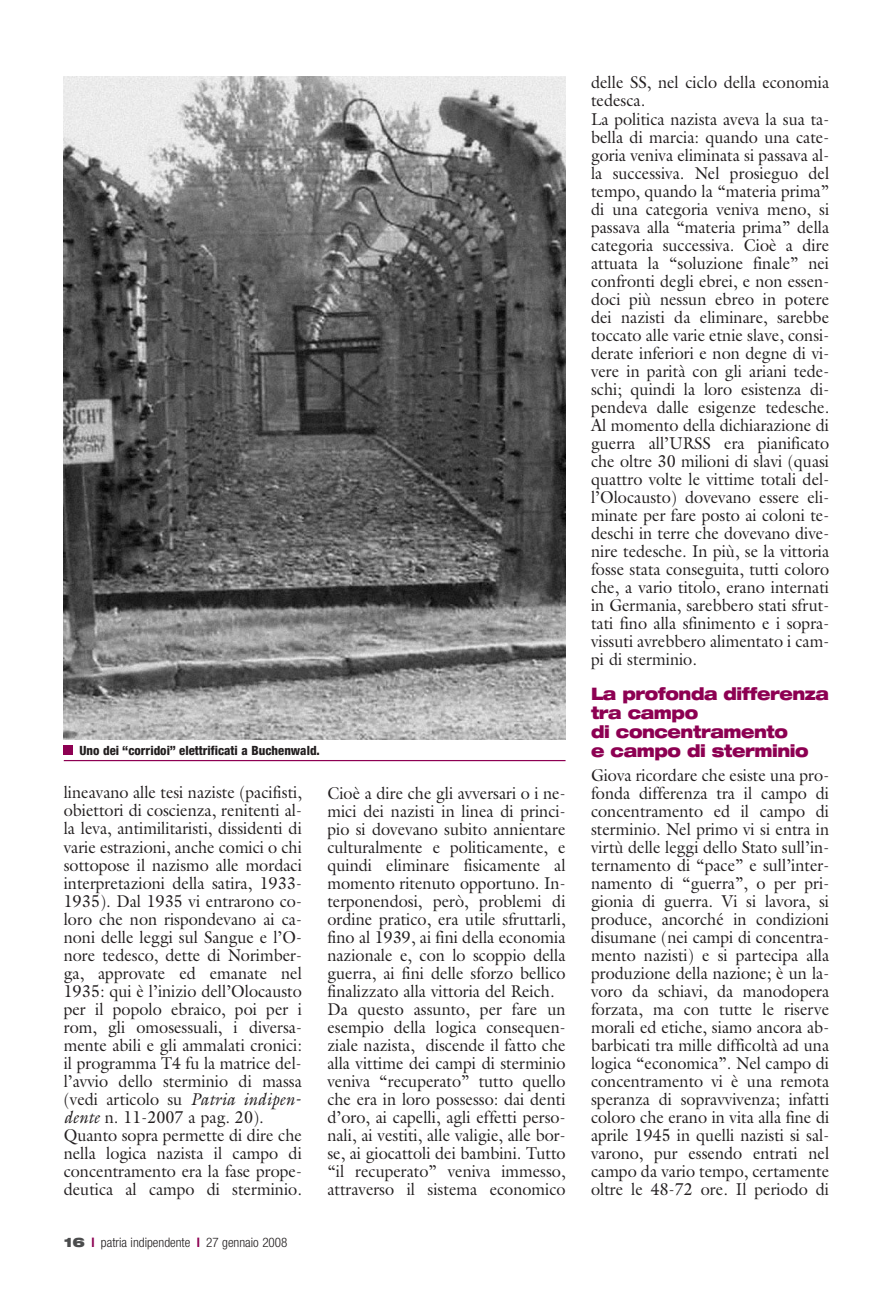
<style>
.page{position:relative;width:893px;height:1297px;background:#fff}
.page>*{position:absolute;margin:0;border:0;box-sizing:border-box;transform-origin:0 0}
.t1{font:17.25px/18px "Galliard";color:#231f20;scale:.94 1}
.t2{font:900 expanded 17.25px/18.8px "Helvetica Neue";letter-spacing:-.03em;color:#8d0052;scale:.9 1}
.t3{font:300 condensed 13.2px "Helvetica Neue";color:#231f20}
.t4{font:800 condensed 12.75px "Helvetica Neue";color:#231f20}
.s1{font-style:italic}
.s2{font-weight:900;font-stretch:expanded;color:#4b4c4d}
.s3{font-weight:700;color:#8d0052}
</style>
<div class="page">
<img style="left:64px;top:77px;width:502px;height:663px">
<hr style="left:64px;top:760px;width:502px;height:1px;background:#8d0052">
<div style="left:64px;top:745px;width:9px;height:10px;background:#8d0052"></div>
<p class="t4" style="left:79px;top:745px;width:242px">Uno dei “corridoi” elettrificati a Buchenwald.</p>
<p class="t1" style="left:64px;top:785px;width:255px">lineavano alle tesi naziste (pacifisti, obiettori di coscienza, renitenti al&shy;la leva, antimilitaristi, dissidenti di varie estrazioni, anche comici o chi sottopose il nazismo alle mordaci interpretazioni della satira, 1933- 1935). Dal 1935 vi entrarono co&shy;loro che non rispondevano ai ca&shy;noni delle leggi sul Sangue e l’O&shy;nore tedesco, dette di Norimber&shy;ga, approvate ed emanate nel 1935: qui è l’inizio dell’Olocausto per il popolo ebraico, poi per i rom, gli omosessuali, i diversa&shy;mente abili e gli ammalati cronici: il programma T4 fu la matrice del&shy;l’avvio dello sterminio di massa (vedi articolo su <span class="s1">Patria indipen&shy;dente</span> n. 11-2007 a pag. 20).<br>Quanto sopra permette di dire che nella logica nazista il campo di concentramento era la fase prope&shy;deutica al campo di sterminio.</p>
<p class="t1" style="left:327px;top:785px;width:255px">Cioè a dire che gli avversari o i ne&shy;mici dei nazisti in linea di princi&shy;pio si dovevano subito annientare culturalmente e politicamente, e quindi eliminare fisicamente al momento ritenuto opportuno. In&shy;terponendosi, però, problemi di ordine pratico, era utile sfruttarli, fino al 1939, ai fini della economia nazionale e, con lo scoppio della guerra, ai fini delle sforzo bellico finalizzato alla vittoria del Reich.<br>Da questo assunto, per fare un esempio della logica consequen&shy;ziale nazista, discende il fatto che alla vittime dei campi di sterminio veniva “recuperato” tutto quello che era in loro possesso: dai denti d’oro, ai capelli, agli effetti perso&shy;nali, ai vestiti, alle valigie, alle bor&shy;se, ai giocattoli dei bambini. Tutto “il recuperato” veniva immesso, attraverso il sistema economico</p>
<p class="t3" style="left:64px;top:1238px;width:225px"><span class="s2">16</span> <span class="s3">l</span> patria indipendente <span class="s3">l</span> 27 gennaio 2008</p>
<p class="t1" style="left:591px;top:75px;width:255px">delle SS, nel ciclo della economia tedesca.<br>La politica nazista aveva la sua ta&shy;bella di marcia: quando una cate&shy;goria veniva eliminata si passava al&shy;la successiva. Nel prosieguo del tempo, quando la “materia prima” di una categoria veniva meno, si passava alla “materia prima” della categoria successiva. Cioè a dire attuata la “soluzione finale” nei confronti degli ebrei, e non essen&shy;doci più nessun ebreo in potere dei nazisti da eliminare, sarebbe toccato alle varie etnie slave, consi&shy;derate inferiori e non degne di vi&shy;vere in parità con gli ariani tede&shy;schi; quindi la loro esistenza di&shy;pendeva dalle esigenze tedesche.<br>Al momento della dichiarazione di guerra all’URSS era pianificato che oltre 30 milioni di slavi (quasi quattro volte le vittime totali del&shy;l’Olocausto) dovevano essere eli&shy;minate per fare posto ai coloni te&shy;deschi in terre che dovevano dive&shy;nire tedesche. In più, se la vittoria fosse stata conseguita, tutti coloro che, a vario titolo, erano internati in Germania, sarebbero stati sfrut&shy;tati fino alla sfinimento e i sopra&shy;vissuti avrebbero alimentato i cam&shy;pi di sterminio.</p>
<p class="t2" style="left:591px;top:686px;width:266px">La profonda differenza tra campo<br>di concentramento<br>e campo di sterminio</p>
<p class="t1" style="left:591px;top:767px;width:255px;text-align:justify">Giova ricordare che esiste una pro&shy;fonda differenza tra il campo di concentramento ed il campo di sterminio. Nel primo vi si entra in virtù delle leggi dello Stato sull’in&shy;ternamento di “pace” e sull’inter&shy;namento di “guerra”, o per pri&shy;gionia di guerra. Vi si lavora, si produce, ancorché in condizioni disumane (nei campi di concentra&shy;mento nazisti) e si partecipa alla produzione della nazione; è un la&shy;voro da schiavi, da manodopera forzata, ma con tutte le riserve morali ed etiche, siamo ancora ab&shy;barbicati tra mille difficoltà ad una logica “economica”. Nel campo di concentramento vi è una remota speranza di sopravvivenza; infatti coloro che erano in vita alla fine di aprile 1945 in quelli nazisti si sal&shy;varono, pur essendo entrati nel campo da vario tempo, certamente oltre le 48-72 ore. Il periodo di</p>
</div>
